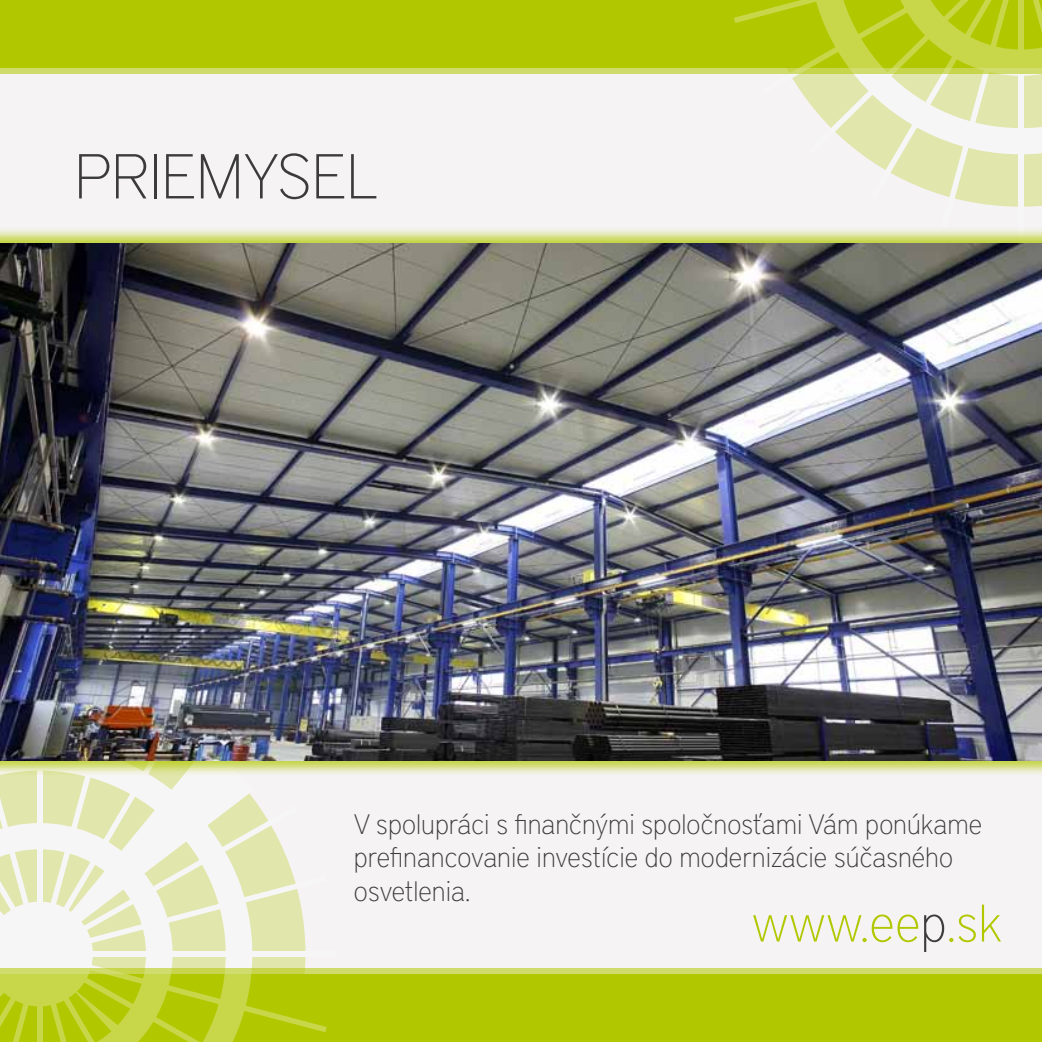
<style>
.page{position:relative;width:1042px;height:1042px;background:#f5f3f3}
.page>*{position:absolute;margin:0;border:0;box-sizing:border-box;transform-origin:0 0}
.t1{font:100 63px "District Pro";color:#3c3b3b}
.t2{font:100 52.5px "District Pro";color:#b1c800}
.t3{font:100 28px/33.6px "District Pro";color:#3d3d3d}
.s1{color:#3d3d3d}
</style>
<div class="page">
<div style="left:0;top:974px;width:1042px;height:68px;background:#b1c800"></div>
<div style="left:0;top:0;width:1042px;height:68px;background:#b1c800"></div>
<svg style="left:263px;top:812px;width:31px;height:64px;fill:#e1e6ae"></svg>
<svg style="left:263px;top:876px;width:64px;height:156px"></svg>
<div style="left:0;top:951px;width:336px;height:5px;background:#f7f6f6"></div>
<svg style="left:0;top:776px;width:263px;height:266px"></svg>
<svg style="left:734px;top:0;width:308px;height:207px"></svg>
<svg style="left:0;top:968px;width:1042px;height:6px;background:#cdda67"></svg>
<svg style="left:0;top:68px;width:1042px;height:6px;background:#cdda67"></svg>
<div style="left:0;top:227px;width:1042px;height:549px;background:#b1c800;opacity:.75"></div>
<img style="left:0;top:243px;width:1042px;height:518px">
<h1 class="t1" style="left:74px;top:131px;width:305px">PRIEMYSEL</h1>
<p class="t3" style="left:354px;top:805px;width:630px">V spolupráci s finančnými spoločnosťami Vám ponúkame prefinancovanie investície do modernizácie súčasného osvetlenia.</p>
<h2 class="t2" style="left:751px;top:885px;width:252px">www.ee<span class="s1">p</span>.sk</h2>
</div>
